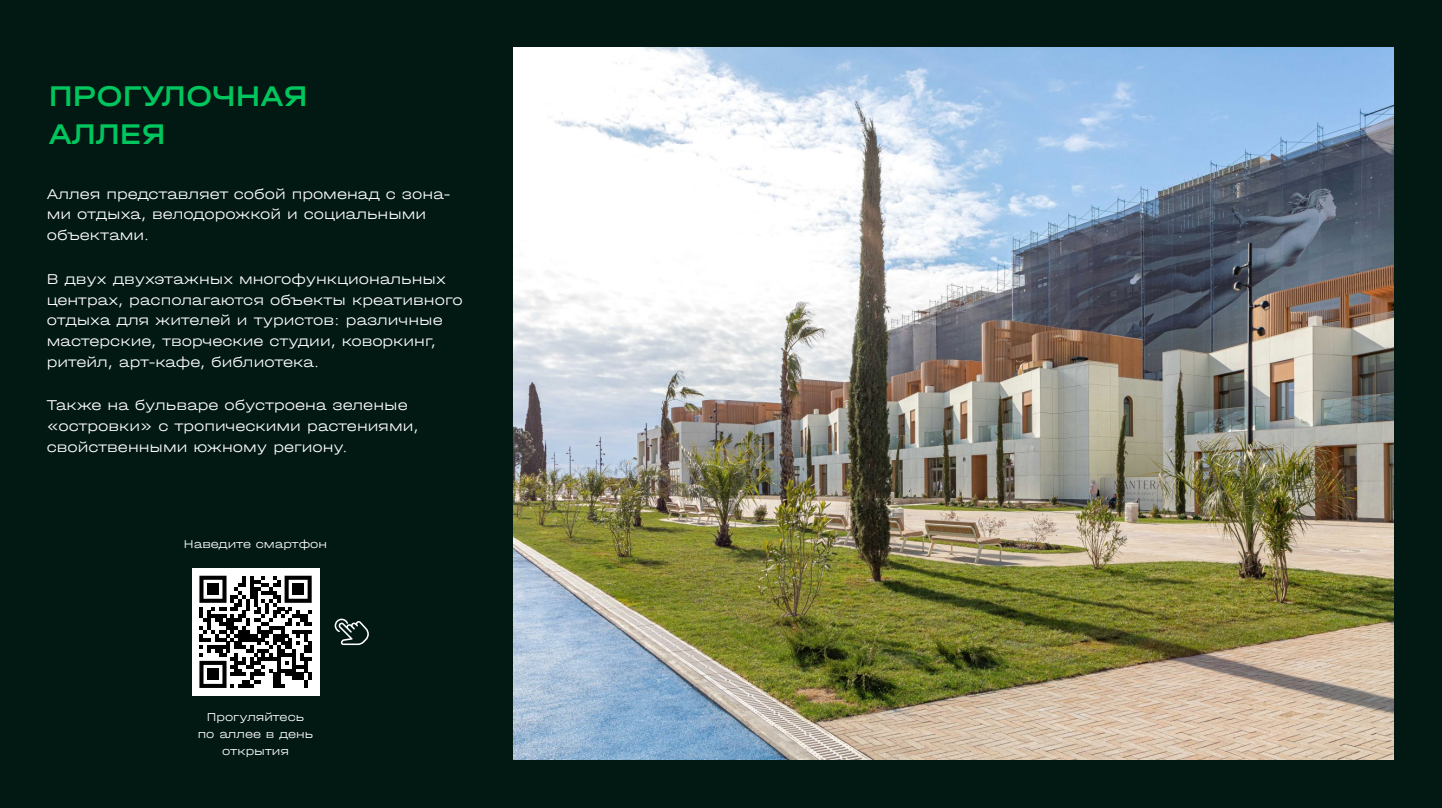
<style>
.page{position:relative;width:1442px;height:808px;background:#fff}
.page>*{position:absolute;margin:0;border:0;box-sizing:border-box;transform-origin:0 0}
.t1{font:500 30px/38.2px "Halvar Breit";color:#00c65e}
.t2{font:300 15px/20.9px "Halvar Breit";color:#fefefe}
.t3{font:300 12px/16.6px "Halvar Breit";color:#fefefe;text-align:center}
</style>
<div class="page">
<div style="left:0;top:0;width:1441px;height:808px;background:#021913"></div>
<img style="left:513px;top:47px;width:880px;height:712px">
<div style="left:192px;top:568px;width:127px;height:128px;background:#fff"></div>
<svg style="left:199px;top:576px;width:113px;height:112px"></svg>
<div style="left:207px;top:583px;width:12px;height:12px;background:#000"></div>
<div style="left:292px;top:583px;width:12px;height:12px;background:#000"></div>
<div style="left:207px;top:669px;width:12px;height:11px;background:#000"></div>
<svg style="left:335px;top:619px;width:34px;height:26px"></svg>
<h1 class="t1" style="left:49px;top:77px;width:260px">ПРОГУЛОЧНАЯ<br>АЛЛЕЯ</h1>
<p class="t2" style="left:47px;top:183px;width:405px">Аллея представляет собой променад с зона&shy;ми отдыха, велодорожкой и социальными объектами.</p>
<p class="t2" style="left:47px;top:268px;width:417px">В двух двухэтажных многофункциональных центрах, располагаются объекты креативного отдыха для жителей и туристов: различные мастерские, творческие студии, коворкинг, ритейл, арт-кафе, библиотека.</p>
<p class="t2" style="left:47px;top:395px;width:373px">Также на бульваре обустроена зеленые «островки» с тропическими растениями, свойственными южному региону.</p>
<p class="t3" style="left:184px;top:535px;width:145px">Наведите смартфон</p>
<p class="t3" style="left:198px;top:709px;width:117px">Прогуляйтесь по аллее в день открытия</p>
</div>
